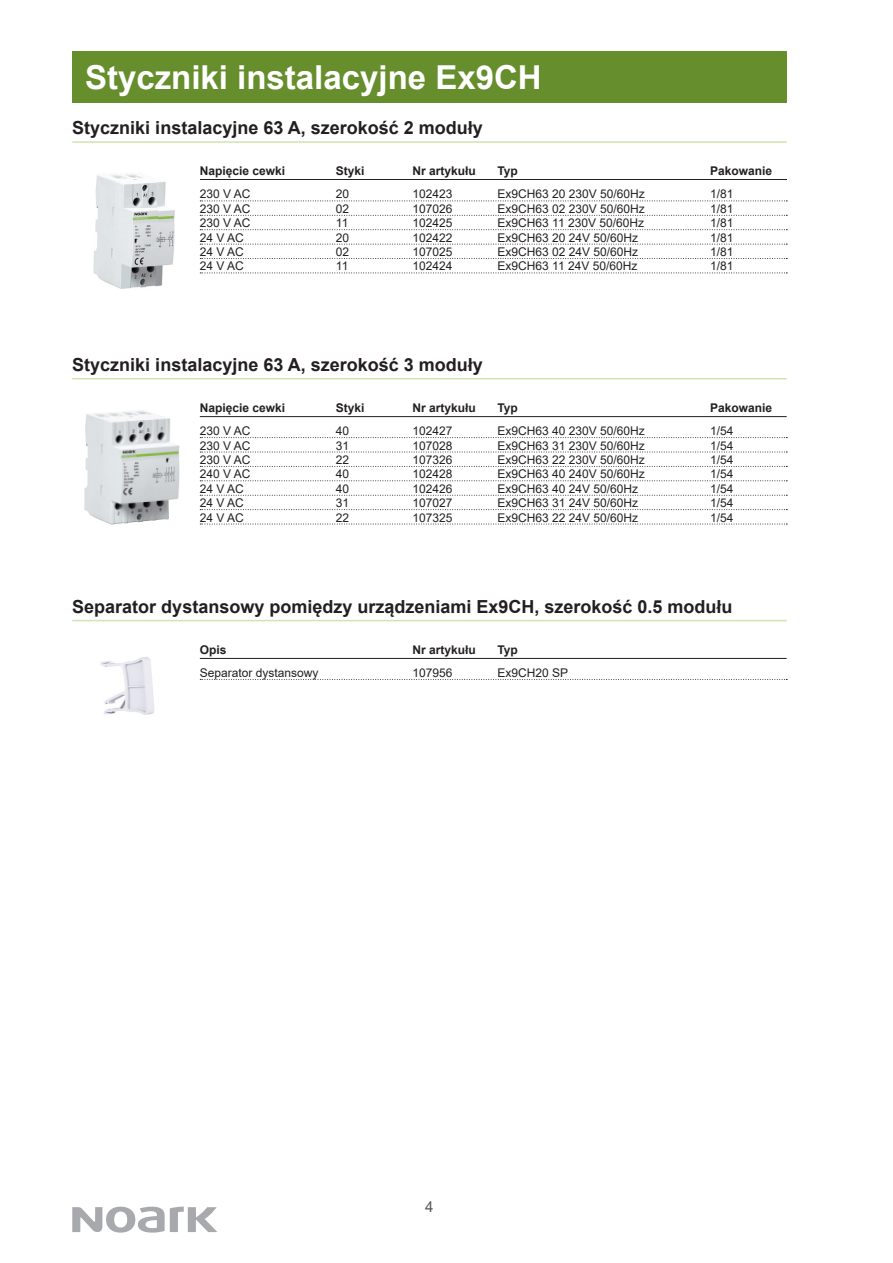
<style>
.page{position:relative;width:893px;height:1263px;background:#fff}
.page>*{position:absolute;margin:0;border:0;box-sizing:border-box;transform-origin:0 0}
.t1{font:700 33px "Arial";color:#fff}
.t2{font:700 18px "Arial";color:#231f20}
.t3{font:15px "Arial";color:#57585a}
.t4{font:12px "Arial";color:#231f20}
.t5{font:700 12px "Arial";color:#231f20}
</style>
<div class="page">
<svg style="left:72px;top:1206px;width:145px;height:26px"></svg>
<div style="left:72px;top:51px;width:715px;height:51px;background:#668e2c"></div>
<hr style="left:200px;top:180px;width:587px;height:1px;background:#231f20">
<hr style="left:72px;top:141px;width:715px;height:2px;background:#cfe4ae">
<hr style="left:200px;top:416px;width:587px;height:1px;background:#231f20">
<hr style="left:72px;top:378px;width:715px;height:1px;background:#cfe4ae">
<img style="left:84px;top:410px;width:96px;height:115px">
<img style="left:93px;top:174px;width:107px;height:115px">
<svg style="left:200px;top:201px;width:587px;height:1px"></svg>
<svg style="left:200px;top:215px;width:587px;height:1px"></svg>
<svg style="left:200px;top:229px;width:587px;height:1px"></svg>
<svg style="left:200px;top:244px;width:587px;height:1px"></svg>
<svg style="left:200px;top:258px;width:587px;height:1px"></svg>
<svg style="left:200px;top:273px;width:587px;height:1px"></svg>
<svg style="left:200px;top:437px;width:587px;height:1px"></svg>
<svg style="left:200px;top:452px;width:587px;height:1px"></svg>
<svg style="left:200px;top:466px;width:587px;height:1px"></svg>
<svg style="left:200px;top:480px;width:587px;height:1px"></svg>
<svg style="left:200px;top:495px;width:587px;height:1px"></svg>
<svg style="left:200px;top:509px;width:587px;height:1px"></svg>
<svg style="left:200px;top:524px;width:587px;height:1px"></svg>
<img style="left:100px;top:657px;width:100px;height:58px">
<svg style="left:200px;top:679px;width:587px;height:1px"></svg>
<hr style="left:72px;top:620px;width:715px;height:1px;background:#cfe4ae">
<hr style="left:200px;top:658px;width:587px;height:1px;background:#231f20">
<h1 class="t1" style="left:85px;top:54px;width:458px">Styczniki instalacyjne Ex9CH</h1>
<h2 class="t2" style="left:72px;top:115px;width:412px">Styczniki instalacyjne 63 A, szerokość 2 moduły</h2>
<p class="t5" style="left:200px;top:163px;width:87px">Napięcie cewki</p>
<p class="t5" style="left:336px;top:163px;width:30px">Styki</p>
<p class="t5" style="left:412px;top:163px;width:65px">Nr artykułu</p>
<p class="t5" style="left:497px;top:163px;width:22px">Typ</p>
<p class="t5" style="left:710px;top:163px;width:64px">Pakowanie</p>
<p class="t4" style="left:200px;top:186px;width:52px">230 V AC</p>
<p class="t4" style="left:336px;top:186px;width:15px">20</p>
<p class="t4" style="left:412px;top:186px;width:42px">102423</p>
<p class="t4" style="left:497px;top:186px;width:149px">Ex9CH63 20 230V 50/60Hz</p>
<p class="t4" style="left:710px;top:186px;width:25px">1/81</p>
<p class="t4" style="left:200px;top:200px;width:52px">230 V AC</p>
<p class="t4" style="left:336px;top:200px;width:15px">02</p>
<p class="t4" style="left:412px;top:200px;width:42px">107026</p>
<p class="t4" style="left:497px;top:200px;width:149px">Ex9CH63 02 230V 50/60Hz</p>
<p class="t4" style="left:710px;top:200px;width:25px">1/81</p>
<p class="t4" style="left:200px;top:215px;width:52px">230 V AC</p>
<p class="t4" style="left:336px;top:215px;width:14px">11</p>
<p class="t4" style="left:412px;top:215px;width:42px">102425</p>
<p class="t4" style="left:497px;top:215px;width:148px">Ex9CH63 11 230V 50/60Hz</p>
<p class="t4" style="left:710px;top:215px;width:25px">1/81</p>
<p class="t4" style="left:200px;top:229px;width:46px">24 V AC</p>
<p class="t4" style="left:336px;top:229px;width:15px">20</p>
<p class="t4" style="left:412px;top:229px;width:42px">102422</p>
<p class="t4" style="left:497px;top:229px;width:142px">Ex9CH63 20 24V 50/60Hz</p>
<p class="t4" style="left:710px;top:229px;width:25px">1/81</p>
<p class="t4" style="left:200px;top:244px;width:46px">24 V AC</p>
<p class="t4" style="left:336px;top:244px;width:15px">02</p>
<p class="t4" style="left:412px;top:244px;width:42px">107025</p>
<p class="t4" style="left:497px;top:244px;width:142px">Ex9CH63 02 24V 50/60Hz</p>
<p class="t4" style="left:710px;top:244px;width:25px">1/81</p>
<p class="t4" style="left:200px;top:258px;width:46px">24 V AC</p>
<p class="t4" style="left:336px;top:258px;width:14px">11</p>
<p class="t4" style="left:412px;top:258px;width:42px">102424</p>
<p class="t4" style="left:497px;top:258px;width:141px">Ex9CH63 11 24V 50/60Hz</p>
<p class="t4" style="left:710px;top:258px;width:25px">1/81</p>
<h2 class="t2" style="left:72px;top:352px;width:412px">Styczniki instalacyjne 63 A, szerokość 3 moduły</h2>
<p class="t5" style="left:200px;top:399px;width:87px">Napięcie cewki</p>
<p class="t5" style="left:336px;top:399px;width:30px">Styki</p>
<p class="t5" style="left:412px;top:399px;width:65px">Nr artykułu</p>
<p class="t5" style="left:497px;top:399px;width:22px">Typ</p>
<p class="t5" style="left:710px;top:399px;width:64px">Pakowanie</p>
<p class="t4" style="left:200px;top:423px;width:52px">230 V AC</p>
<p class="t4" style="left:336px;top:423px;width:15px">40</p>
<p class="t4" style="left:412px;top:423px;width:42px">102427</p>
<p class="t4" style="left:497px;top:423px;width:149px">Ex9CH63 40 230V 50/60Hz</p>
<p class="t4" style="left:710px;top:423px;width:25px">1/54</p>
<p class="t4" style="left:200px;top:437px;width:52px">230 V AC</p>
<p class="t4" style="left:336px;top:437px;width:15px">31</p>
<p class="t4" style="left:412px;top:437px;width:42px">107028</p>
<p class="t4" style="left:497px;top:437px;width:149px">Ex9CH63 31 230V 50/60Hz</p>
<p class="t4" style="left:710px;top:437px;width:25px">1/54</p>
<p class="t4" style="left:200px;top:451px;width:52px">230 V AC</p>
<p class="t4" style="left:336px;top:451px;width:15px">22</p>
<p class="t4" style="left:412px;top:451px;width:42px">107326</p>
<p class="t4" style="left:497px;top:451px;width:149px">Ex9CH63 22 230V 50/60Hz</p>
<p class="t4" style="left:710px;top:451px;width:25px">1/54</p>
<p class="t4" style="left:200px;top:466px;width:52px">240 V AC</p>
<p class="t4" style="left:336px;top:466px;width:15px">40</p>
<p class="t4" style="left:412px;top:466px;width:42px">102428</p>
<p class="t4" style="left:497px;top:466px;width:149px">Ex9CH63 40 240V 50/60Hz</p>
<p class="t4" style="left:710px;top:466px;width:25px">1/54</p>
<p class="t4" style="left:200px;top:480px;width:46px">24 V AC</p>
<p class="t4" style="left:336px;top:480px;width:15px">40</p>
<p class="t4" style="left:412px;top:480px;width:42px">102426</p>
<p class="t4" style="left:497px;top:480px;width:142px">Ex9CH63 40 24V 50/60Hz</p>
<p class="t4" style="left:710px;top:480px;width:25px">1/54</p>
<p class="t4" style="left:200px;top:495px;width:46px">24 V AC</p>
<p class="t4" style="left:336px;top:495px;width:15px">31</p>
<p class="t4" style="left:412px;top:495px;width:42px">107027</p>
<p class="t4" style="left:497px;top:495px;width:142px">Ex9CH63 31 24V 50/60Hz</p>
<p class="t4" style="left:710px;top:495px;width:25px">1/54</p>
<p class="t4" style="left:200px;top:509px;width:46px">24 V AC</p>
<p class="t4" style="left:336px;top:509px;width:15px">22</p>
<p class="t4" style="left:412px;top:509px;width:42px">107325</p>
<p class="t4" style="left:497px;top:509px;width:142px">Ex9CH63 22 24V 50/60Hz</p>
<p class="t4" style="left:710px;top:509px;width:25px">1/54</p>
<h2 class="t2" style="left:72px;top:594px;width:662px">Separator dystansowy pomiędzy urządzeniami Ex9CH, szerokość 0.5 modułu</h2>
<p class="t5" style="left:200px;top:641px;width:28px">Opis</p>
<p class="t5" style="left:412px;top:641px;width:65px">Nr artykułu</p>
<p class="t5" style="left:497px;top:641px;width:22px">Typ</p>
<p class="t4" style="left:200px;top:664px;width:120px">Separator dystansowy</p>
<p class="t4" style="left:412px;top:664px;width:42px">107956</p>
<p class="t4" style="left:497px;top:664px;width:72px">Ex9CH20 SP</p>
<p class="t3" style="left:425px;top:1197px;width:10px">4</p>
</div>
